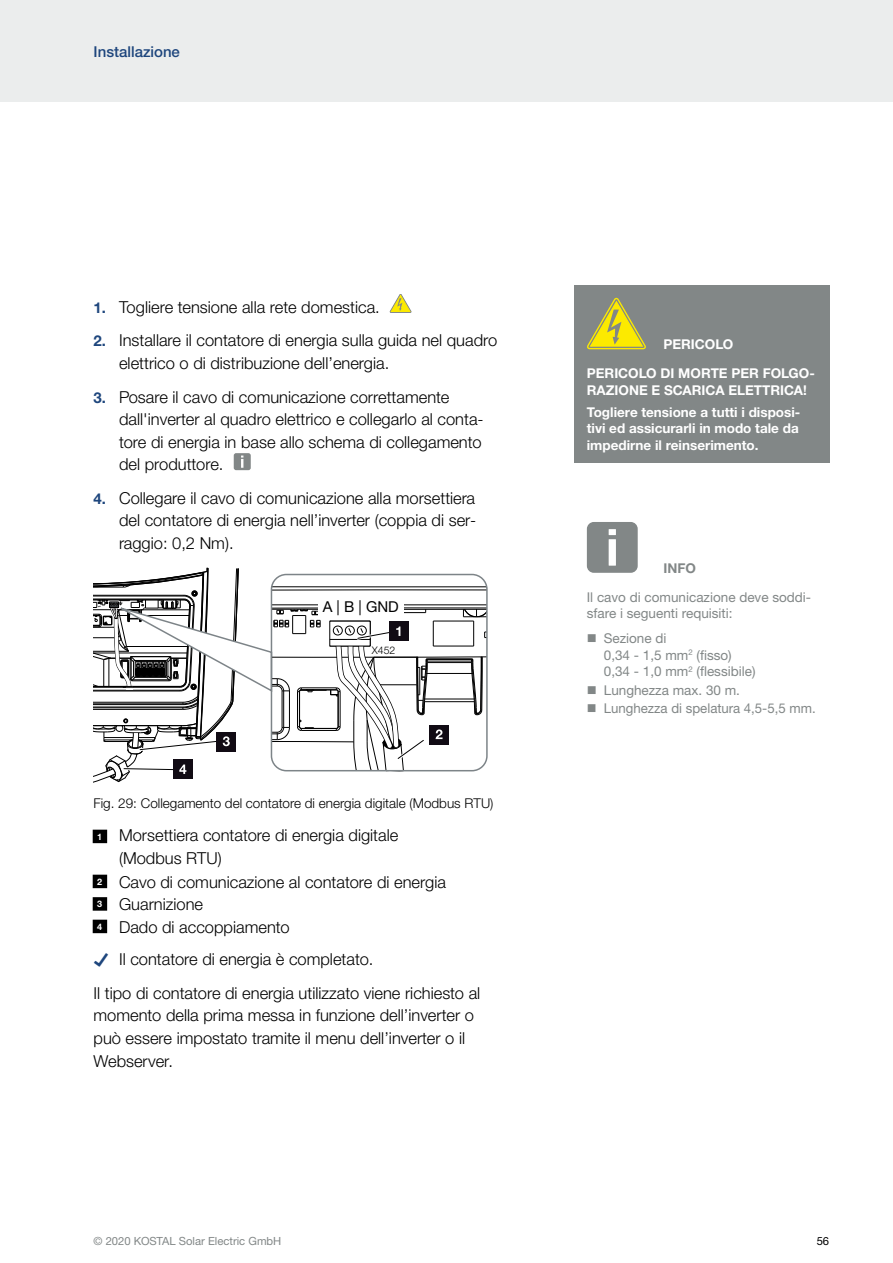
<style>
.page{position:relative;width:893px;height:1263px;background:#fff}
.page>*{position:absolute;margin:0;border:0;box-sizing:border-box;transform-origin:0 0}
.t1{font:300 16.5px/22.5px "Helvetica Neue LTW1 G";color:#000}
.t2{font:500 15px "Helvetica Neue LTW1 G";color:#1e467d}
.t3{font:15px "Helvetica Neue LTW1 G";color:#000}
.t4{font:13.5px/16.5px "Helvetica Neue LTW1 G";color:#828787}
.t5{font:700 13.5px/28.8px "Helvetica Neue LTW1 G";color:#fff}
.t6{font:300 13.5px "Helvetica Neue LTW1 G";color:#000}
.t7{font:700 13.5px "Helvetica Neue LTW1 G";color:#828787}
.t8{font:11.25px "Helvetica Neue LTW1 G";color:#828787}
.t9{font:11.25px "Helvetica Neue LTW1 G";color:#000}
.t10{font:300 10.5px "Helvetica Neue LTW1 G";color:#000}
.s1{font-weight:700;font-size:15px;color:#1e467d}
.s2{font-weight:700;font-size:9px;color:#fff}
.s3{font-family:"KOSTSYMB";font-weight:400;font-size:13.5px;color:#1e467d}
.s4{font-family:"KOSTSYMB"}
</style>
<div class="page">
<div style="left:0;top:0;width:893px;height:102px;background:#ebeded"></div>
<div style="left:93px;top:830px;width:14px;height:13px;background:#000"></div>
<div style="left:93px;top:875px;width:14px;height:13px;background:#000"></div>
<div style="left:93px;top:897px;width:14px;height:14px;background:#000"></div>
<div style="left:93px;top:920px;width:14px;height:13px;background:#000"></div>
<svg style="left:390px;top:294px;width:21px;height:19px"></svg>
<div style="left:234px;top:453px;width:17px;height:17px;background:#828787;border-radius:2px"></div>
<svg style="left:241px;top:455px;width:2px;height:13px"></svg>
<svg style="left:94px;top:567px;width:393px;height:216px"></svg>
<div style="left:574px;top:285px;width:255px;height:178px;background:#828787"></div>
<svg style="left:587px;top:298px;width:59px;height:51px"></svg>
<div style="left:587px;top:522px;width:51px;height:51px;background:#828787;border-radius:7px"></div>
<svg style="left:609px;top:529px;width:7px;height:37px"></svg>
<p class="t2" style="left:94px;top:43px;width:88px">Installazione</p>
<p class="t1" style="left:94px;top:295px;width:288px"><span class="s1">1.</span> Togliere tensione alla rete domestica.</p>
<p class="t1" style="left:119px;top:329px;width:380px;text-indent:-26px"><span class="s1">2.</span> Installare il contatore di energia sulla guida nel quadro elettrico o di distribuzione dell’energia.</p>
<p class="t1" style="left:119px;top:385px;width:366px;text-indent:-26px"><span class="s1">3.</span> Posare il cavo di comunicazione correttamente dall'inverter al quadro elettrico e collegarlo al conta&shy;tore di energia in base allo schema di collegamento del produttore.</p>
<p class="t1" style="left:119px;top:487px;width:359px;text-align:justify;text-indent:-26px"><span class="s1">4.</span> Collegare il cavo di comunicazione alla morsettiera del contatore di energia nell’inverter (coppia di ser&shy;raggio: 0,2 Nm).</p>
<p class="t3" style="left:323px;top:597px;width:78px">A | B | GND</p>
<p class="t10" style="left:372px;top:644px;width:25px">X452</p>
<p class="t6" style="left:94px;top:795px;width:401px">Fig. 29: Collegamento del contatore di energia digitale (Modbus RTU)</p>
<p class="t1" style="left:119px;top:824px;width:281px;text-indent:-22px"><span class="s2">1</span> Morsettiera contatore di energia digitale (Modbus RTU)</p>
<p class="t1" style="left:97px;top:871px;width:350px"><sup>2</sup> Cavo di comunicazione al contatore di energia<br><sup>3</sup> Guarnizione<br><sup>4</sup> Dado di accoppiamento</p>
<p class="t1" style="left:94px;top:942px;width:388px;line-height:33.8px"><span class="s3">H</span> Il contatore di energia è completato.<br>Il tipo di contatore di energia utilizzato viene richiesto al</p>
<p class="t1" style="left:94px;top:1004px;width:382px">momento della prima messa in funzione dell’inverter o può essere impostato tramite il menu dell’inverter o il<br>Webserver.</p>
<p class="t5" style="left:587px;top:330px;width:230px;text-align:center">PERICOLO<br>PERICOLO DI MORTE PER FOLGO-</p>
<p class="t5" style="left:587px;top:378px;width:221px;line-height:22.4px">RAZIONE E SCARICA ELETTRICA!<br>Togliere tensione a tutti i disposi-</p>
<p class="t5" style="left:587px;top:420px;width:213px;line-height:16.5px">tivi ed assicurarli in modo tale da impedirne il reinserimento.</p>
<p class="t7" style="left:663px;top:560px;width:34px">INFO</p>
<p class="t4" style="left:587px;top:588px;width:226px">Il cavo di comunicazione deve soddi&shy;sfare i seguenti requisiti:</p>
<p class="t4" style="left:604px;top:630px;width:153px;text-indent:-17px"><span class="s4">n</span> Sezione di<br>0,34 - 1,5 mm<sup>2</sup> (fisso)<br>0,34 - 1,0 mm<sup>2</sup> (flessibile)</p>
<p class="t4" style="left:587px;top:680px;width:230px;line-height:18.6px"><span class="s4">n</span> Lunghezza max. 30 m.<br><span class="s4">n</span> Lunghezza di spelatura 4,5-5,5 mm.</p>
<p class="t8" style="left:94px;top:1234px;width:189px">© 2020 KOSTAL Solar Electric GmbH</p>
<p class="t9" style="left:817px;top:1234px;width:14px">56</p>
</div>
